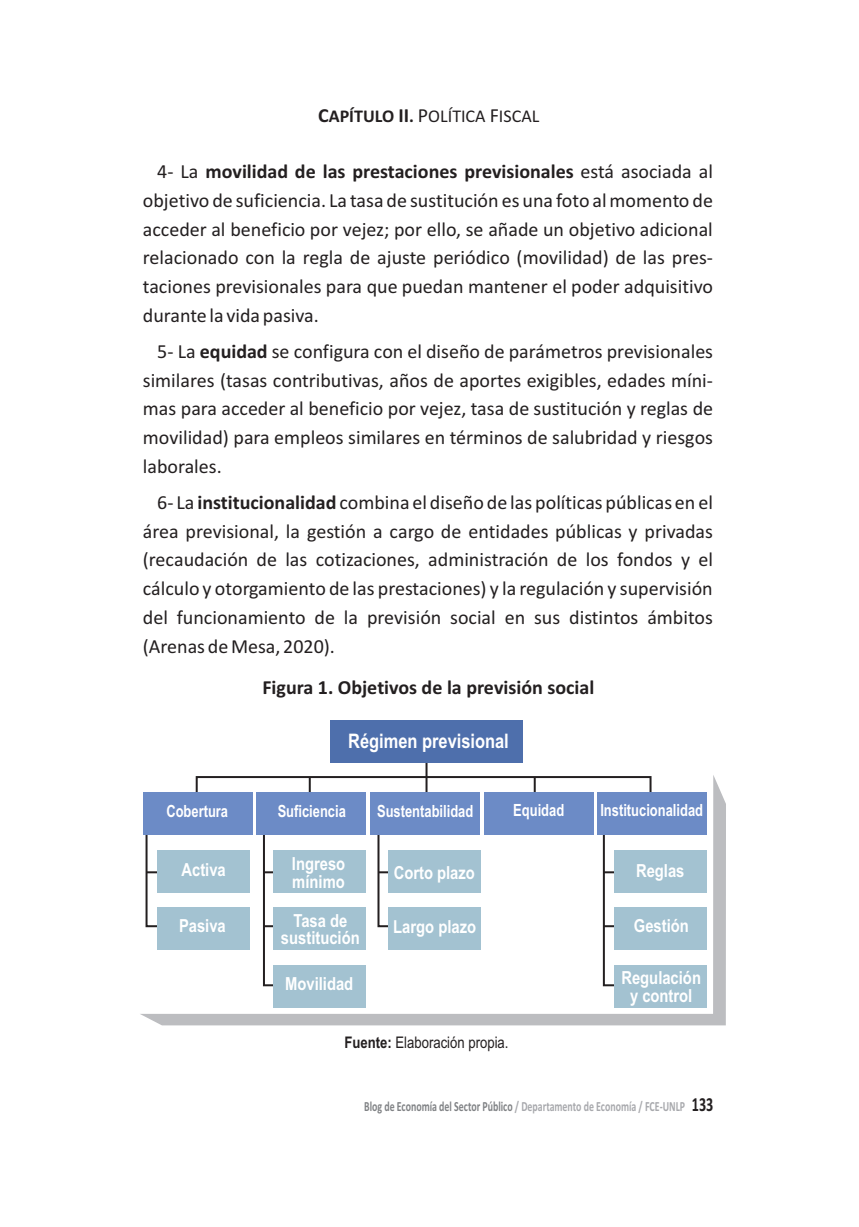
<style>
.page{position:relative;width:859px;height:1227px;background:#fff}
.page>*{position:absolute;margin:0;border:0;box-sizing:border-box;transform-origin:0 0}
.t1{font:20px/28.8px "Calibri";color:#231f20;text-align:justify}
.t2{font:700 20px "Calibri";color:#231f20}
.t3{font:700 20px "Arial Narrow";color:#fff}
.t4{font:700 18px/17.2px "Arial Narrow";color:#fff;text-align:center}
.t5{font:18px "Calibri";color:#231f20}
.t6{font:700 16.8px "Arial Narrow";color:#fff;scale:.94 1}
.t7{font:16px "Arial Narrow";color:#231f20}
.t8{font:700 14px "Calibri";color:#a8a9ad;scale:.71 1}
.s1{font-weight:700;font-size:20px}
.s2{font-weight:700}
.s3{font-size:20px}
.s4{color:#808285}
.s5{font-size:20px;color:#231f20}
</style>
<div class="page">
<svg style="left:140px;top:774px;width:585px;height:251px"></svg>
<svg style="left:601px;top:834px;width:29px;height:153px"></svg>
<svg style="left:376px;top:834px;width:27px;height:94px"></svg>
<svg style="left:262px;top:834px;width:24px;height:153px"></svg>
<svg style="left:144px;top:834px;width:29px;height:94px"></svg>
<hr style="left:425px;top:756px;width:2px;height:48px;background:#231f20">
<hr style="left:533px;top:777px;width:2px;height:27px;background:#231f20">
<hr style="left:308px;top:777px;width:2px;height:27px;background:#231f20">
<div style="left:195px;top:776px;width:456px;height:29px;border:2px solid #231f20"></div>
<div style="left:330px;top:720px;width:193px;height:42px;background:#4e6fac"></div>
<div style="left:143px;top:792px;width:110px;height:42px;background:#6c8bc6"></div>
<div style="left:256px;top:792px;width:110px;height:42px;background:#6c8bc6"></div>
<div style="left:483px;top:792px;width:110px;height:42px;background:#6c8bc6"></div>
<div style="left:370px;top:792px;width:109px;height:42px;background:#6c8bc6"></div>
<div style="left:597px;top:792px;width:109px;height:42px;background:#6c8bc6"></div>
<div style="left:157px;top:850px;width:93px;height:42px;background:#a3c2d1"></div>
<div style="left:272px;top:850px;width:93px;height:42px;background:#a3c2d1"></div>
<div style="left:388px;top:850px;width:92px;height:42px;background:#a3c2d1"></div>
<div style="left:614px;top:850px;width:92px;height:42px;background:#a3c2d1"></div>
<div style="left:157px;top:907px;width:93px;height:43px;background:#a3c2d1"></div>
<div style="left:272px;top:907px;width:93px;height:43px;background:#a3c2d1"></div>
<div style="left:388px;top:907px;width:92px;height:43px;background:#a3c2d1"></div>
<div style="left:614px;top:908px;width:92px;height:42px;background:#a3c2d1"></div>
<div style="left:272px;top:965px;width:93px;height:42px;background:#a3c2d1"></div>
<div style="left:614px;top:965px;width:92px;height:42px;background:#a3c2d1"></div>
<p class="t5" style="left:318px;top:108px;width:222px"><span class="s1">C</span><span class="s2">APÍTULO</span> <span class="s1">II</span><span class="s2">.</span> <span class="s3">P</span>OLÍTICA <span class="s3">F</span>ISCAL</p>
<p class="t1" style="left:143px;top:158px;width:571px;text-indent:14px">4- La <span class="s2">movilidad de las prestaciones previsionales</span> está asociada al objetivo de suficiencia. La tasa de sustitución es una foto al momento de acceder al beneficio por vejez; por ello, se añade un objetivo adicional relacionado con la regla de ajuste periódico (movilidad) de las pres&shy;taciones previsionales para que puedan mantener el poder adquisitivo durante la vida pasiva.</p>
<p class="t1" style="left:143px;top:338px;width:571px;text-indent:14px">5- La <span class="s2">equidad</span> se configura con el diseño de parámetros previsionales similares (tasas contributivas, años de aportes exigibles, edades míni&shy;mas para acceder al beneficio por vejez, tasa de sustitución y reglas de movilidad) para empleos similares en términos de salubridad y riesgos laborales.</p>
<p class="t1" style="left:143px;top:489px;width:571px;text-indent:14px">6- La <span class="s2">institucionalidad</span> combina el diseño de las políticas públicas en el área previsional, la gestión a cargo de entidades públicas y privadas (recaudación de las cotizaciones, administración de los fondos y el cálculo y otorgamiento de las prestaciones) y la regulación y supervisión del funcionamiento de la previsión social en sus distintos ámbitos (Arenas de Mesa, 2020).</p>
<p class="t2" style="left:262px;top:679px;width:333px">Figura 1. Objetivos de la previsión social</p>
<p class="t3" style="left:348px;top:733px;width:162px">Régimen previsional</p>
<p class="t6" style="left:166px;top:804px;width:67px">Cobertura</p>
<p class="t6" style="left:277px;top:805px;width:74px">Suficiencia</p>
<p class="t6" style="left:377px;top:804px;width:104px">Sustentabilidad</p>
<p class="t6" style="left:513px;top:804px;width:56px">Equidad</p>
<p class="t6" style="left:600px;top:804px;width:111px">Institucionalidad</p>
<p class="t4" style="left:181px;top:863px;width:46px">Activa</p>
<p class="t4" style="left:292px;top:857px;width:55px;text-align:left">Ingreso mínimo</p>
<p class="t4" style="left:393px;top:866px;width:83px">Corto plazo</p>
<p class="t4" style="left:635px;top:863px;width:50px">Reglas</p>
<p class="t4" style="left:179px;top:918px;width:48px">Pasiva</p>
<p class="t4" style="left:281px;top:913px;width:80px">Tasa de sustitución</p>
<p class="t4" style="left:393px;top:919px;width:84px">Largo plazo</p>
<p class="t4" style="left:633px;top:919px;width:56px">Gestión</p>
<p class="t4" style="left:285px;top:977px;width:70px">Movilidad</p>
<p class="t4" style="left:621px;top:971px;width:81px">Regulación y control</p>
<p class="t7" style="left:344px;top:1036px;width:166px"><span class="s2">Fuente:</span> Elaboración propia.</p>
<p class="t8" style="left:364px;top:1100px;width:493px"><span class="s4">Blog de Economía del Sector Público</span> / Departamento de Economía / FCE-UNLP <span class="s5">133</span></p>
</div>
